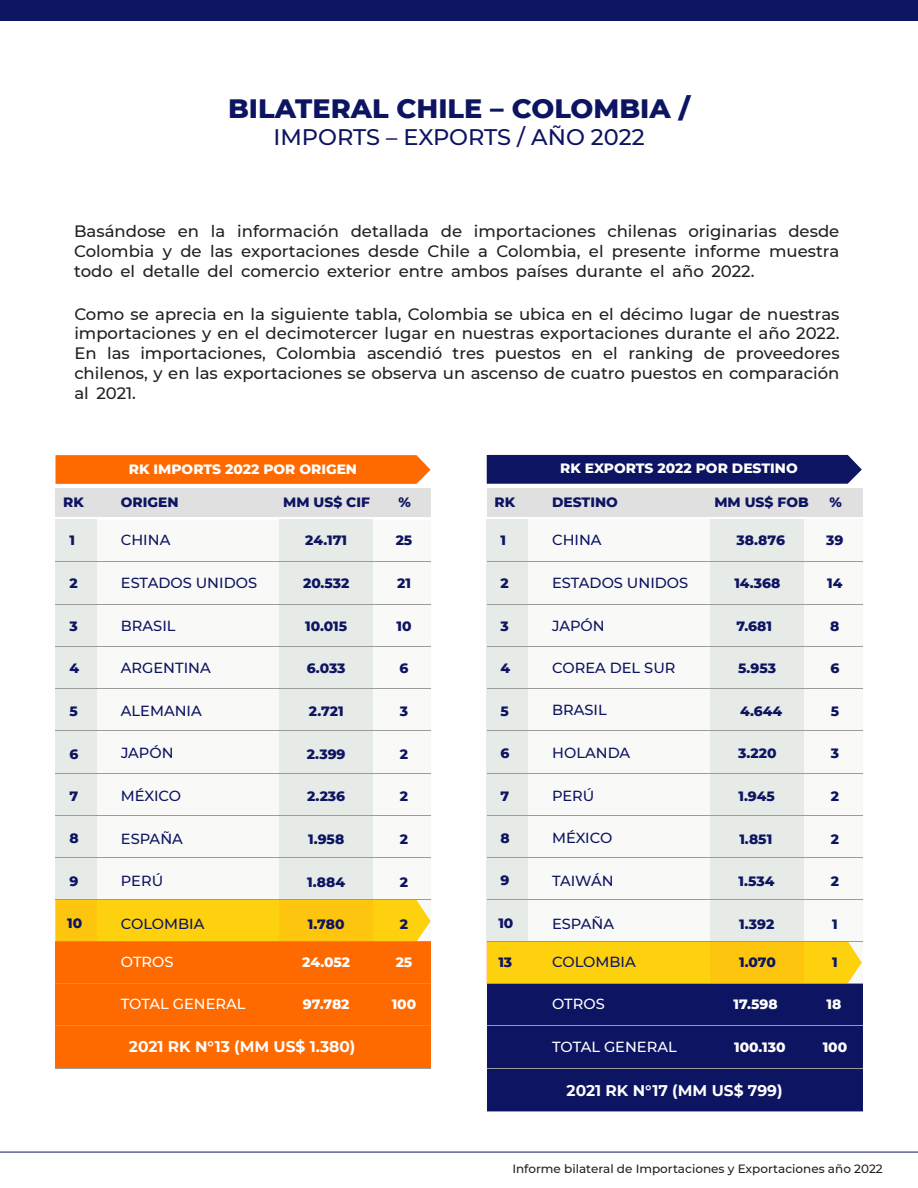
<style>
.page{position:relative;width:918px;height:1188px;background:#fff}
.page>*{position:absolute;margin:0;border:0;box-sizing:border-box;transform-origin:0 0}
.t1{font:800 27.15px "Montserrat";color:#0d1461}
.t2{font:500 22.5px "Montserrat";color:#0d1461}
.t3{font:500 16.5px/19.8px "Montserrat";color:#231f20;text-align:justify}
.t4{font:700 15.45px "Montserrat";color:#fff}
.t5{font:500 14.55px "Montserrat";color:#0d1461}
.t6{font:500 14.55px "Montserrat";color:#fff}
.t7{font:800 13.8px "Montserrat";color:#0d1461}
.t8{font:800 13.8px "Montserrat";color:#fff}
.t9{font:500 12px "Montserrat";color:#231f20}
</style>
<div class="page">
<div style="left:0;top:0;width:918px;height:20px;background:#0d1461"></div>
<div style="left:56px;top:520px;width:375px;height:548px;background:#f9faf7"></div>
<div style="left:280px;top:520px;width:93px;height:505px;background:#e6ebe7"></div>
<div style="left:56px;top:520px;width:41px;height:422px;background:#e6ebe7"></div>
<div style="left:56px;top:942px;width:375px;height:126px;background:#ff6a00"></div>
<div style="left:56px;top:488px;width:375px;height:28px;background:#dfe0df"></div>
<svg style="left:56px;top:455px;width:375px;height:29px;background:#ff6e07"></svg>
<hr style="left:56px;top:731px;width:375px;height:1px;background:#9a9d9c">
<hr style="left:56px;top:688px;width:375px;height:1px;background:#9a9d9c">
<hr style="left:56px;top:773px;width:375px;height:1px;background:#9a9d9c">
<hr style="left:56px;top:815px;width:375px;height:1px;background:#9a9d9c">
<hr style="left:56px;top:857px;width:375px;height:1px;background:#9a9d9c">
<hr style="left:56px;top:983px;width:375px;height:1px;background:#9a9d9c">
<hr style="left:56px;top:1025px;width:375px;height:1px;background:#9a9d9c">
<hr style="left:56px;top:1068px;width:375px;height:1px;background:#9a9d9c">
<hr style="left:56px;top:646px;width:375px;height:1px;background:#9a9d9c">
<hr style="left:56px;top:604px;width:375px;height:1px;background:#9a9d9c">
<hr style="left:56px;top:562px;width:375px;height:1px;background:#9a9d9c">
<svg style="left:56px;top:900px;width:375px;height:42px;background:#fccb13"></svg>
<div style="left:487px;top:520px;width:375px;height:464px;background:#f9faf7"></div>
<div style="left:487px;top:520px;width:41px;height:422px;background:#e6ebe7"></div>
<div style="left:711px;top:519px;width:93px;height:465px;background:#e6ebe7"></div>
<div style="left:487px;top:984px;width:375px;height:127px;background:#0d1461"></div>
<div style="left:487px;top:488px;width:375px;height:28px;background:#dfe0df"></div>
<div style="left:487px;top:455px;width:375px;height:29px;background:#0d1461"></div>
<hr style="left:487px;top:730px;width:375px;height:1px;background:#9a9d9c">
<hr style="left:487px;top:688px;width:375px;height:1px;background:#9a9d9c">
<hr style="left:487px;top:773px;width:375px;height:1px;background:#9a9d9c">
<hr style="left:487px;top:815px;width:375px;height:1px;background:#9a9d9c">
<hr style="left:487px;top:857px;width:375px;height:1px;background:#9a9d9c">
<hr style="left:487px;top:899px;width:375px;height:1px;background:#9a9d9c">
<hr style="left:487px;top:983px;width:375px;height:1px;background:#9a9d9c">
<hr style="left:487px;top:1025px;width:375px;height:1px;background:#9a9d9c">
<hr style="left:487px;top:1068px;width:375px;height:1px;background:#9a9d9c">
<hr style="left:487px;top:1111px;width:375px;height:1px;background:#9a9d9c">
<hr style="left:487px;top:646px;width:375px;height:1px;background:#9a9d9c">
<hr style="left:487px;top:604px;width:375px;height:1px;background:#9a9d9c">
<hr style="left:487px;top:561px;width:375px;height:1px;background:#9a9d9c">
<svg style="left:487px;top:941px;width:375px;height:42px;background:#fdcc12"></svg>
<hr style="left:0;top:1152px;width:918px;height:1px;background:#0d1461">
<h1 class="t1" style="left:228px;top:89px;width:463px">BILATERAL CHILE – COLOMBIA /</h1>
<h2 class="t2" style="left:273px;top:121px;width:373px">IMPORTS – EXPORTS / AÑO 2022</h2>
<p class="t3" style="left:74px;top:221px;width:767px">Basándose en la información detallada de importaciones chilenas originarias desde Colombia y de las exportaciones desde Chile a Colombia, el presente informe muestra todo el detalle del comercio exterior entre ambos países durante el año 2022.</p>
<p class="t3" style="left:74px;top:303px;width:767px">Como se aprecia en la siguiente tabla, Colombia se ubica en el décimo lugar de nuestras importaciones y en el decimotercer lugar en nuestras exportaciones durante el año 2022.<br>En las importaciones, Colombia ascendió tres puestos en el ranking de proveedores chilenos, y en las exportaciones se observa un ascenso de cuatro puestos en comparación al 2021.</p>
<p class="t8" style="left:129px;top:459px;width:230px">RK IMPORTS 2022 POR ORIGEN</p>
<p class="t7" style="left:121px;top:492px;width:59px">ORIGEN</p>
<p class="t7" style="left:283px;top:492px;width:88px">MM US$ CIF</p>
<p class="t7" style="left:398px;top:492px;width:14px">%</p>
<p class="t7" style="left:396px;top:530px;width:18px">25</p>
<p class="t7" style="left:397px;top:573px;width:15px">21</p>
<p class="t7" style="left:396px;top:616px;width:17px">10</p>
<p class="t7" style="left:399px;top:658px;width:10px">6</p>
<p class="t7" style="left:400px;top:701px;width:10px">3</p>
<p class="t7" style="left:400px;top:744px;width:10px">2</p>
<p class="t7" style="left:63px;top:492px;width:22px">RK</p>
<p class="t7" style="left:69px;top:530px;width:7px">1</p>
<p class="t7" style="left:305px;top:530px;width:43px">24.171</p>
<p class="t7" style="left:69px;top:573px;width:10px">2</p>
<p class="t7" style="left:303px;top:573px;width:48px">20.532</p>
<p class="t7" style="left:69px;top:616px;width:10px">3</p>
<p class="t7" style="left:305px;top:616px;width:43px">10.015</p>
<p class="t7" style="left:69px;top:658px;width:11px">4</p>
<p class="t7" style="left:307px;top:658px;width:40px">6.033</p>
<p class="t7" style="left:69px;top:701px;width:10px">5</p>
<p class="t7" style="left:309px;top:701px;width:36px">2.721</p>
<p class="t7" style="left:69px;top:744px;width:10px">6</p>
<p class="t7" style="left:307px;top:744px;width:40px">2.399</p>
<p class="t5" style="left:121px;top:530px;width:51px">CHINA</p>
<p class="t5" style="left:121px;top:573px;width:138px">ESTADOS UNIDOS</p>
<p class="t5" style="left:121px;top:615px;width:56px">BRASIL</p>
<p class="t5" style="left:121px;top:658px;width:91px">ARGENTINA</p>
<p class="t5" style="left:121px;top:700px;width:82px">ALEMANIA</p>
<p class="t5" style="left:121px;top:743px;width:54px">JAPÓN</p>
<p class="t5" style="left:121px;top:786px;width:62px">MÉXICO</p>
<p class="t7" style="left:69px;top:786px;width:10px">7</p>
<p class="t7" style="left:307px;top:786px;width:40px">2.236</p>
<p class="t7" style="left:400px;top:786px;width:10px">2</p>
<p class="t5" style="left:121px;top:828px;width:64px">ESPAÑA</p>
<p class="t5" style="left:121px;top:871px;width:44px">PERÚ</p>
<p class="t5" style="left:121px;top:914px;width:85px">COLOMBIA</p>
<p class="t6" style="left:121px;top:952px;width:54px">OTROS</p>
<p class="t6" style="left:121px;top:993px;width:126px">TOTAL GENERAL</p>
<p class="t7" style="left:69px;top:828px;width:11px">8</p>
<p class="t7" style="left:308px;top:829px;width:38px">1.958</p>
<p class="t7" style="left:69px;top:871px;width:10px">9</p>
<p class="t7" style="left:307px;top:872px;width:39px">1.884</p>
<p class="t7" style="left:67px;top:913px;width:17px">10</p>
<p class="t7" style="left:308px;top:914px;width:38px">1.780</p>
<p class="t8" style="left:302px;top:952px;width:49px">24.052</p>
<p class="t8" style="left:303px;top:994px;width:48px">97.782</p>
<p class="t4" style="left:129px;top:1036px;width:228px">2021 RK N°13 (MM US$ 1.380)</p>
<p class="t7" style="left:400px;top:829px;width:10px">2</p>
<p class="t7" style="left:400px;top:872px;width:10px">2</p>
<p class="t7" style="left:400px;top:914px;width:10px">2</p>
<p class="t8" style="left:396px;top:952px;width:18px">25</p>
<p class="t8" style="left:392px;top:994px;width:26px">100</p>
<p class="t8" style="left:560px;top:458px;width:239px">RK EXPORTS 2022 POR DESTINO</p>
<p class="t7" style="left:552px;top:492px;width:67px">DESTINO</p>
<p class="t7" style="left:714px;top:492px;width:96px">MM US$ FOB</p>
<p class="t7" style="left:830px;top:492px;width:14px">%</p>
<p class="t7" style="left:495px;top:492px;width:22px">RK</p>
<p class="t7" style="left:501px;top:530px;width:7px">1</p>
<p class="t7" style="left:737px;top:530px;width:50px">38.876</p>
<p class="t7" style="left:501px;top:573px;width:10px">2</p>
<p class="t7" style="left:734px;top:573px;width:48px">14.368</p>
<p class="t7" style="left:501px;top:616px;width:10px">3</p>
<p class="t7" style="left:736px;top:616px;width:37px">7.681</p>
<p class="t7" style="left:501px;top:658px;width:11px">4</p>
<p class="t7" style="left:738px;top:658px;width:39px">5.953</p>
<p class="t7" style="left:501px;top:701px;width:10px">5</p>
<p class="t7" style="left:740px;top:701px;width:43px">4.644</p>
<p class="t7" style="left:501px;top:743px;width:10px">6</p>
<p class="t7" style="left:738px;top:743px;width:40px">3.220</p>
<p class="t5" style="left:552px;top:530px;width:51px">CHINA</p>
<p class="t5" style="left:552px;top:573px;width:138px">ESTADOS UNIDOS</p>
<p class="t5" style="left:552px;top:615px;width:54px">JAPÓN</p>
<p class="t5" style="left:552px;top:657px;width:125px">COREA DEL SUR</p>
<p class="t5" style="left:552px;top:700px;width:56px">BRASIL</p>
<p class="t5" style="left:552px;top:743px;width:80px">HOLANDA</p>
<p class="t7" style="left:826px;top:530px;width:19px">39</p>
<p class="t7" style="left:827px;top:573px;width:17px">14</p>
<p class="t7" style="left:830px;top:616px;width:11px">8</p>
<p class="t7" style="left:830px;top:658px;width:10px">6</p>
<p class="t7" style="left:831px;top:701px;width:10px">5</p>
<p class="t7" style="left:831px;top:743px;width:10px">3</p>
<p class="t5" style="left:552px;top:785px;width:44px">PERÚ</p>
<p class="t7" style="left:501px;top:786px;width:10px">7</p>
<p class="t7" style="left:738px;top:786px;width:38px">1.945</p>
<p class="t5" style="left:552px;top:828px;width:62px">MÉXICO</p>
<p class="t5" style="left:552px;top:871px;width:63px">TAIWÁN</p>
<p class="t5" style="left:552px;top:913px;width:64px">ESPAÑA</p>
<p class="t7" style="left:501px;top:828px;width:11px">8</p>
<p class="t7" style="left:739px;top:829px;width:34px">1.851</p>
<p class="t7" style="left:501px;top:870px;width:10px">9</p>
<p class="t7" style="left:739px;top:871px;width:37px">1.534</p>
<p class="t7" style="left:739px;top:914px;width:37px">1.392</p>
<p class="t7" style="left:498px;top:913px;width:17px">10</p>
<p class="t7" style="left:831px;top:786px;width:10px">2</p>
<p class="t7" style="left:831px;top:829px;width:10px">2</p>
<p class="t7" style="left:831px;top:871px;width:10px">2</p>
<p class="t7" style="left:832px;top:914px;width:7px">1</p>
<p class="t7" style="left:498px;top:952px;width:15px">13</p>
<p class="t5" style="left:552px;top:952px;width:85px">COLOMBIA</p>
<p class="t7" style="left:739px;top:952px;width:38px">1.070</p>
<p class="t7" style="left:832px;top:952px;width:7px">1</p>
<p class="t6" style="left:552px;top:993px;width:54px">OTROS</p>
<p class="t6" style="left:552px;top:1037px;width:126px">TOTAL GENERAL</p>
<p class="t8" style="left:734px;top:994px;width:46px">17.598</p>
<p class="t8" style="left:734px;top:1037px;width:53px">100.130</p>
<p class="t4" style="left:567px;top:1079px;width:218px">2021 RK N°17 (MM US$ 799)</p>
<p class="t8" style="left:827px;top:994px;width:16px">18</p>
<p class="t8" style="left:823px;top:1037px;width:26px">100</p>
<p class="t9" style="left:512px;top:1160px;width:372px">Informe bilateral de Importaciones y Exportaciones año 2022</p>
</div>
